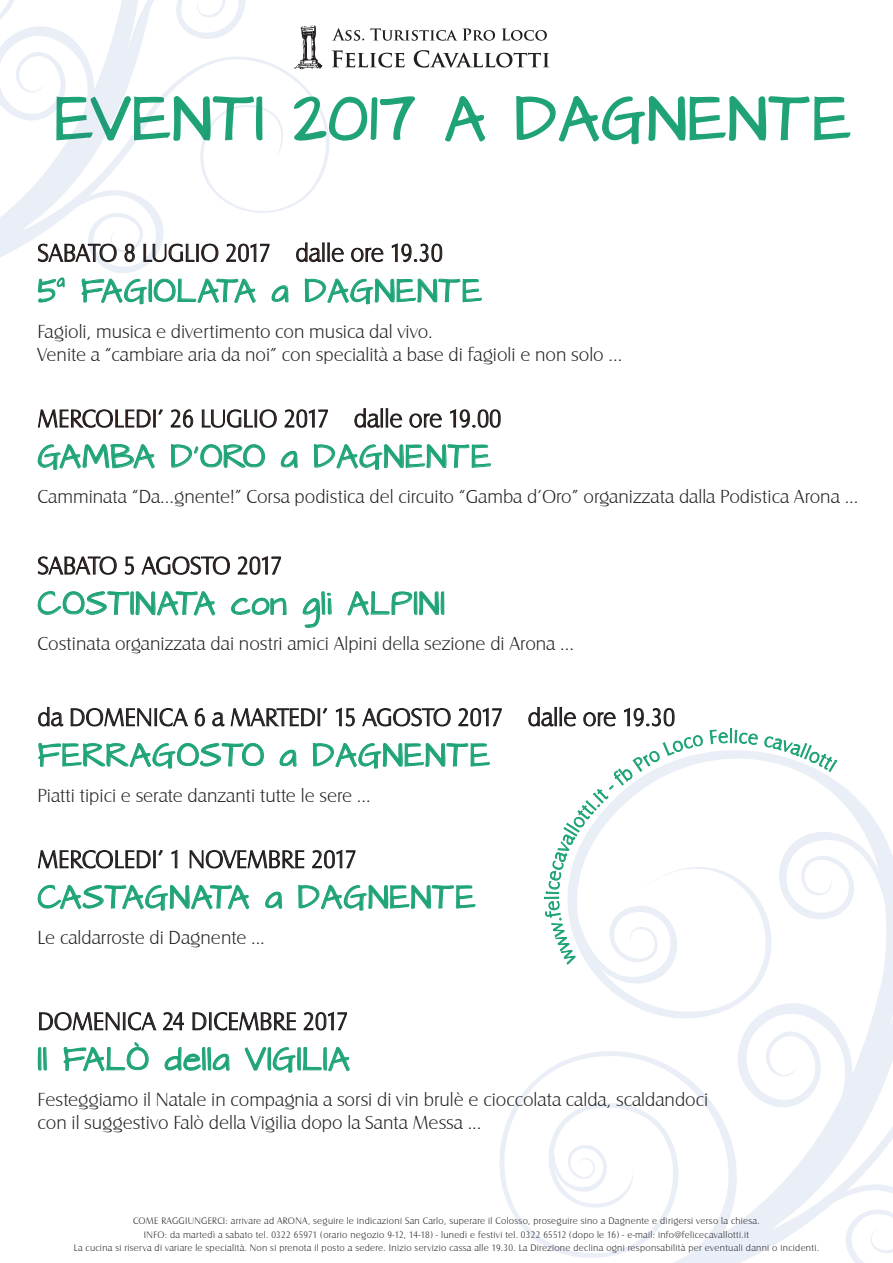
<style>
.page{position:relative;width:893px;height:1263px;background:#fff}
.page>*{position:absolute;margin:0;border:0;box-sizing:border-box;transform-origin:0 0}
.t1{font:51px "Architects Daughter";letter-spacing:.04em;color:#1fa275}
.t2{font:27px "Architects Daughter";letter-spacing:.04em;color:#1fa476}
.t3{font:25.5px "Castle T Ligh";color:#231f20}
.t4{font:25.5px "Castle T Ligh";color:#2c1000}
.t5{font:19.5px/23.4px "Castle T Ligh";color:#231f20}
.t6{font:9.75px/13.5px "Castle T Ligh";letter-spacing:.03em;color:#231f20;text-align:center}
</style>
<div class="page">
<svg style="left:332px;top:50px;width:217px;height:18px"></svg>
<svg style="left:332px;top:28px;width:215px;height:13px"></svg>
<svg style="left:516px;top:96px;width:335px;height:49px"></svg>
<svg style="left:38px;top:707px;width:25px;height:19px"></svg>
<svg style="left:71px;top:708px;width:117px;height:19px"></svg>
<svg style="left:195px;top:708px;width:10px;height:18px"></svg>
<svg style="left:212px;top:712px;width:12px;height:14px"></svg>
<svg style="left:231px;top:707px;width:96px;height:20px"></svg>
<svg style="left:336px;top:708px;width:19px;height:18px"></svg>
<svg style="left:362px;top:708px;width:89px;height:19px"></svg>
<svg style="left:458px;top:708px;width:41px;height:18px"></svg>
<svg style="left:38px;top:742px;width:226px;height:27px"></svg>
<svg style="left:279px;top:749px;width:18px;height:18px"></svg>
<svg style="left:313px;top:742px;width:177px;height:27px"></svg>
<svg style="left:38px;top:409px;width:125px;height:19px"></svg>
<svg style="left:171px;top:409px;width:22px;height:19px"></svg>
<svg style="left:202px;top:409px;width:75px;height:19px"></svg>
<svg style="left:285px;top:409px;width:43px;height:19px"></svg>
<svg style="left:354px;top:408px;width:48px;height:20px"></svg>
<svg style="left:409px;top:413px;width:33px;height:15px"></svg>
<svg style="left:450px;top:409px;width:51px;height:19px"></svg>
<svg style="left:37px;top:444px;width:118px;height:26px"></svg>
<svg style="left:171px;top:444px;width:94px;height:24px"></svg>
<svg style="left:280px;top:451px;width:18px;height:17px"></svg>
<svg style="left:314px;top:444px;width:177px;height:26px"></svg>
<svg style="left:39px;top:1012px;width:118px;height:19px"></svg>
<svg style="left:163px;top:1012px;width:21px;height:18px"></svg>
<svg style="left:192px;top:1012px;width:104px;height:19px"></svg>
<svg style="left:304px;top:1012px;width:43px;height:18px"></svg>
<svg style="left:38px;top:1047px;width:9px;height:24px"></svg>
<svg style="left:63px;top:1042px;width:86px;height:30px"></svg>
<svg style="left:164px;top:1047px;width:66px;height:24px"></svg>
<svg style="left:244px;top:1046px;width:106px;height:27px"></svg>
<svg style="left:38px;top:850px;width:125px;height:19px"></svg>
<svg style="left:172px;top:850px;width:5px;height:18px"></svg>
<svg style="left:190px;top:850px;width:114px;height:19px"></svg>
<svg style="left:312px;top:850px;width:43px;height:18px"></svg>
<svg style="left:37px;top:884px;width:213px;height:27px"></svg>
<svg style="left:265px;top:891px;width:18px;height:18px"></svg>
<svg style="left:298px;top:884px;width:178px;height:27px"></svg>
<svg style="left:329px;top:96px;width:157px;height:166px"></svg>
<svg style="left:38px;top:287px;width:26px;height:16px"></svg>
<svg style="left:81px;top:287px;width:175px;height:18px"></svg>
<svg style="left:271px;top:287px;width:18px;height:16px"></svg>
<svg style="left:305px;top:278px;width:177px;height:27px"></svg>
<svg style="left:0;top:0;width:329px;height:287px"></svg>
<svg style="left:499px;top:706px;width:394px;height:557px"></svg>
<svg style="left:38px;top:556px;width:79px;height:19px"></svg>
<svg style="left:125px;top:557px;width:9px;height:18px"></svg>
<svg style="left:141px;top:556px;width:89px;height:19px"></svg>
<svg style="left:238px;top:556px;width:43px;height:19px"></svg>
<svg style="left:37px;top:591px;width:179px;height:25px"></svg>
<svg style="left:231px;top:597px;width:56px;height:18px"></svg>
<svg style="left:302px;top:591px;width:30px;height:37px"></svg>
<svg style="left:347px;top:591px;width:98px;height:25px"></svg>
<svg style="left:544px;top:735px;width:159px;height:230px"></svg>
<svg style="left:709px;top:722px;width:49px;height:36px"></svg>
<svg style="left:764px;top:717px;width:74px;height:55px"></svg>
<h1 class="t1" style="left:55px;top:83px;width:797px">EVENTI 2017 A DAGNENTE</h1>
<h3 class="t4" style="left:38px;top:239px;width:407px">SABATO 8 LUGLIO 2017 dalle ore 19.30</h3>
<h2 class="t2" style="left:38px;top:272px;width:446px">5ª FAGIOLATA a DAGNENTE</h2>
<p class="t5" style="left:38px;top:320px;width:586px">Fagioli, musica e divertimento con musica dal vivo.<br>Venite a “cambiare aria da noi” con specialità a base di fagioli e non solo ...</p>
<h3 class="t4" style="left:38px;top:405px;width:465px">MERCOLEDI’ 26 LUGLIO 2017 dalle ore 19.00</h3>
<h2 class="t2" style="left:38px;top:437px;width:455px">GAMBA D’ORO a DAGNENTE</h2>
<p class="t5" style="left:38px;top:485px;width:822px">Camminata “Da...gnente!” Corsa podistica del circuito “Gamba d’Oro” organizzata dalla Podistica Arona ...</p>
<h3 class="t4" style="left:38px;top:552px;width:246px">SABATO 5 AGOSTO 2017</h3>
<h2 class="t2" style="left:38px;top:584px;width:409px">COSTINATA con gli ALPINI</h2>
<p class="t5" style="left:38px;top:632px;width:538px">Costinata organizzata dai nostri amici Alpini della sezione di Arona ...</p>
<h3 class="t3" style="left:38px;top:704px;width:639px">da DOMENICA 6 a MARTEDI’ 15 AGOSTO 2017 dalle ore 19.30</h3>
<h2 class="t2" style="left:38px;top:736px;width:454px">FERRAGOSTO a DAGNENTE</h2>
<p class="t5" style="left:38px;top:784px;width:335px">Piatti tipici e serate danzanti tutte le sere ...</p>
<h3 class="t3" style="left:38px;top:846px;width:321px">MERCOLEDI’ 1 NOVEMBRE 2017</h3>
<h2 class="t2" style="left:38px;top:878px;width:440px">CASTAGNATA a DAGNENTE</h2>
<p class="t5" style="left:38px;top:926px;width:229px">Le caldarroste di Dagnente ...</p>
<h3 class="t3" style="left:38px;top:1008px;width:312px">DOMENICA 24 DICEMBRE 2017</h3>
<h2 class="t2" style="left:38px;top:1040px;width:314px">Il FALÒ della VIGILIA</h2>
<p class="t5" style="left:38px;top:1088px;width:672px">Festeggiamo il Natale in compagnia a sorsi di vin brulè e cioccolata calda, scaldandoci con il suggestivo Falò della Vigilia dopo la Santa Messa ...</p>
<p class="t6" style="left:74px;top:1214px;width:747px">COME RAGGIUNGERCI: arrivare ad ARONA, seguire le indicazioni San Carlo, superare il Colosso, proseguire sino a Dagnente e dirigersi verso la chiesa.<br>INFO: da martedì a sabato tel. 0322 65971 (orario negozio 9-12, 14-18) - lunedì e festivi tel. 0322 65512 (dopo le 16) - e-mail: info@felicecavallotti.it<br>La cucina si riserva di variare le specialità. Non si prenota il posto a sedere. Inizio servizio cassa alle 19.30. La Direzione declina ogni responsabilità per eventuali danni o incidenti.</p>
</div>
